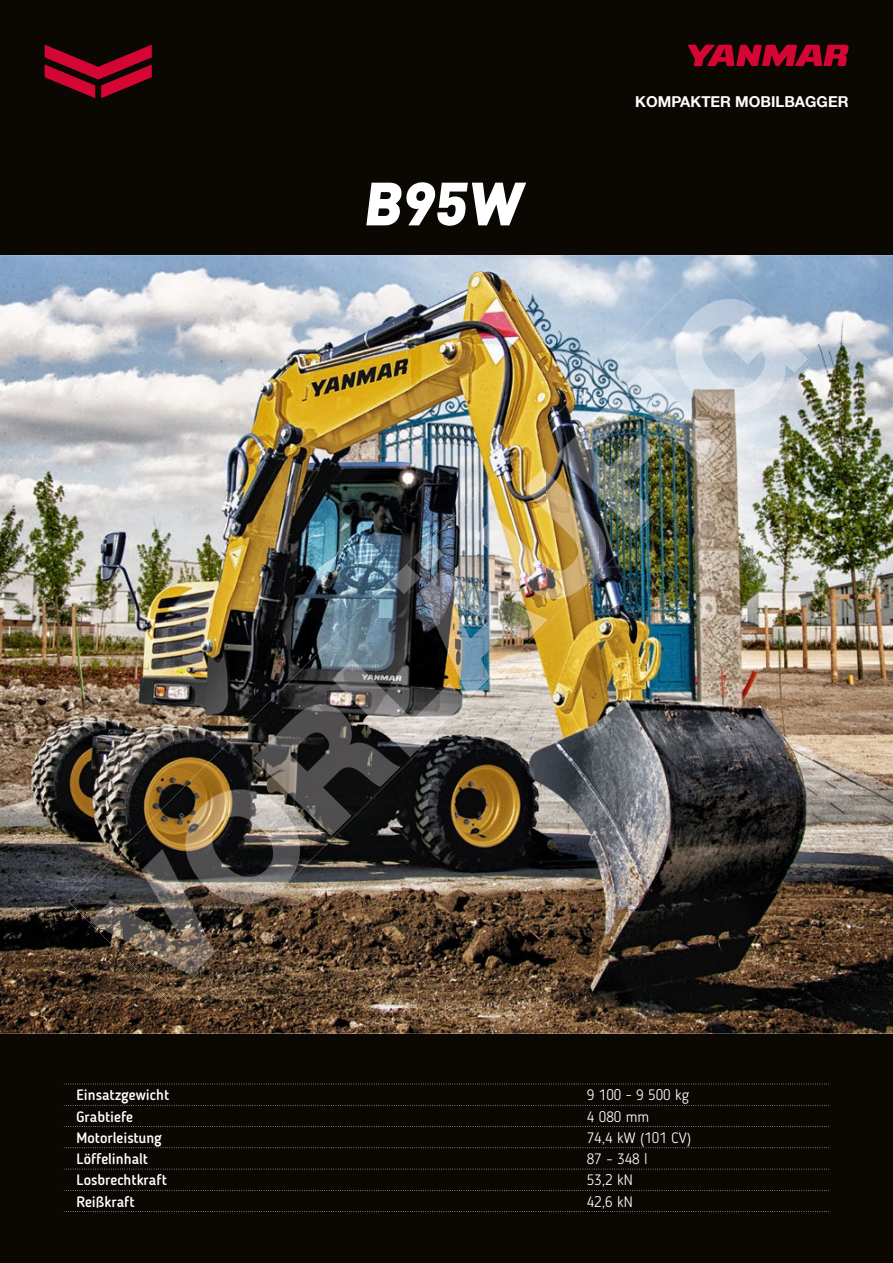
<style>
.page{position:relative;width:893px;height:1263px;background:#0b0703}
.page>*{position:absolute;margin:0;border:0;box-sizing:border-box;transform-origin:0 0}
.t1{font:900 60px "DIN";color:#fff}
.t2{font:500 15px "Blogger Sans";color:#fff}
.t3{font:300 15px "Blogger Sans";color:#fff}
.t4{font:700 15px "Helvetica Neue LT Com";color:#fff}
</style>
<div class="page">
<svg style="left:688px;top:45px;width:160px;height:21px"></svg>
<svg style="left:45px;top:45px;width:107px;height:53px"></svg>
<svg style="left:64px;top:1084px;width:765px;height:1px"></svg>
<svg style="left:64px;top:1105px;width:765px;height:1px"></svg>
<svg style="left:64px;top:1126px;width:765px;height:1px"></svg>
<svg style="left:64px;top:1147px;width:765px;height:1px"></svg>
<svg style="left:64px;top:1169px;width:765px;height:1px"></svg>
<svg style="left:64px;top:1190px;width:765px;height:1px"></svg>
<svg style="left:64px;top:1211px;width:765px;height:1px"></svg>
<img style="left:0;top:255px;width:893px;height:779px">
<img style="left:69px;top:261px;width:741px;height:741px">
<img style="left:651px;top:261px;width:159px;height:159px">
<img style="left:598px;top:314px;width:53px;height:265px">
<img style="left:545px;top:366px;width:53px;height:266px">
<img style="left:492px;top:419px;width:53px;height:266px">
<img style="left:651px;top:419px;width:106px;height:54px">
<img style="left:439px;top:473px;width:54px;height:265px">
<img style="left:651px;top:473px;width:53px;height:53px">
<img style="left:386px;top:525px;width:54px;height:265px">
<img style="left:333px;top:578px;width:54px;height:266px">
<img style="left:280px;top:631px;width:54px;height:266px">
<img style="left:227px;top:684px;width:54px;height:265px">
<img style="left:174px;top:737px;width:54px;height:265px">
<img style="left:121px;top:790px;width:54px;height:212px">
<img style="left:69px;top:843px;width:53px;height:159px">
<h1 class="t1" style="left:362px;top:163px;width:170px">B95W</h1>
<p class="t4" style="left:635px;top:92px;width:215px">KOMPAKTER MOBILBAGGER</p>
<p class="t2" style="left:77px;top:1086px;width:94px">Einsatzgewicht</p>
<p class="t3" style="left:587px;top:1086px;width:104px">9 100 - 9 500 kg</p>
<p class="t2" style="left:77px;top:1107px;width:58px">Grabtiefe</p>
<p class="t3" style="left:587px;top:1107px;width:64px">4 080 mm</p>
<p class="t2" style="left:77px;top:1128px;width:87px">Motorleistung</p>
<p class="t3" style="left:587px;top:1129px;width:106px">74,4 kW (101 CV)</p>
<p class="t2" style="left:77px;top:1150px;width:73px">Löffelinhalt</p>
<p class="t3" style="left:587px;top:1150px;width:62px">87 – 348 l</p>
<p class="t2" style="left:77px;top:1171px;width:92px">Losbrechtkraft</p>
<p class="t3" style="left:587px;top:1171px;width:48px">53,2 kN</p>
<p class="t2" style="left:77px;top:1192px;width:60px">Reißkraft</p>
<p class="t3" style="left:587px;top:1192px;width:48px">42,6 kN</p>
</div>
